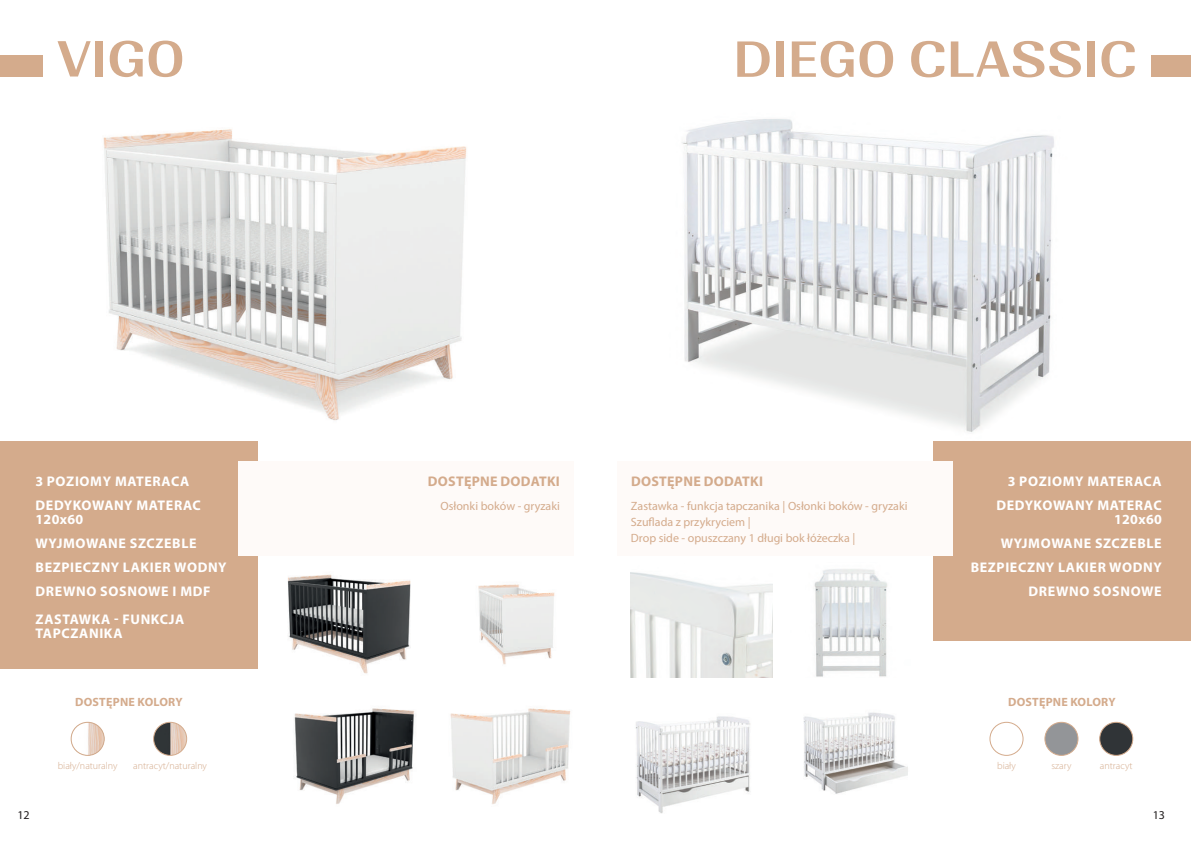
<style>
.page{position:relative;width:1191px;height:842px;background:#fff}
.page>*{position:absolute;margin:0;border:0;box-sizing:border-box;transform-origin:0 0}
.t1{font:60px "Quilon";color:#d4ab8c}
.t2{font:700 14px/24px "Myriad Pro";letter-spacing:.045em;color:#fff}
.t3{font:700 14px "Myriad Pro";letter-spacing:.02em;color:#d4ab8c}
.t4{font:12px/16.1px "Myriad Pro";color:#d4ab8c}
.t5{font:700 12px "Myriad Pro";letter-spacing:.02em;color:#d4ab8c}
.t6{font:12px "Myriad Pro";color:#231f20}
.t7{font:300 10px "Myriad Pro";color:#d4ab8c}
</style>
<div class="page">
<img style="left:814px;top:569px;width:73px;height:108px">
<img style="left:103px;top:129px;width:364px;height:319px">
<img style="left:294px;top:708px;width:120px;height:96px">
<img style="left:636px;top:716px;width:114px;height:98px">
<img style="left:682px;top:119px;width:372px;height:313px">
<div style="left:0;top:55px;width:43px;height:22px;background:#d4ab8c"></div>
<div style="left:1151px;top:55px;width:40px;height:22px;background:#d4ab8c"></div>
<img style="left:257px;top:556px;width:154px;height:118px">
<img style="left:631px;top:572px;width:141px;height:105px">
<img style="left:450px;top:708px;width:121px;height:96px">
<img style="left:803px;top:712px;width:105px;height:82px">
<img style="left:478px;top:584px;width:77px;height:81px">
<div style="left:0;top:441px;width:257px;height:228px;background:#d4ab8c"></div>
<div style="left:933px;top:441px;width:258px;height:200px;background:#d4ab8c"></div>
<div style="left:617px;top:462px;width:335px;height:94px;background:#fefaf8"></div>
<img style="left:154px;top:722px;width:33px;height:33px;border-radius:17px">
<div style="left:153px;top:722px;width:34px;height:34px;border:1px solid #d4ab8c;border-radius:50%"></div>
<img style="left:71px;top:722px;width:33px;height:33px;border-radius:17px">
<div style="left:71px;top:722px;width:34px;height:34px;border:1px solid #d4ab8c;border-radius:50%"></div>
<div style="left:1045px;top:722px;width:33px;height:33px;background:#939598;border-radius:50%"></div>
<div style="left:1044px;top:722px;width:34px;height:34px;border:1px solid #d4ab8c;border-radius:50%"></div>
<img style="left:1099px;top:722px;width:33px;height:33px;border-radius:17px">
<div style="left:1099px;top:722px;width:34px;height:34px;border:1px solid #d4ab8c;border-radius:50%"></div>
<div style="left:989px;top:722px;width:34px;height:34px;border:1px solid #d4ab8c;border-radius:50%"></div>
<div style="left:239px;top:462px;width:335px;height:94px;background:#fefaf8"></div>
<h1 class="t1" style="left:57px;top:28px;width:129px">VIGO</h1>
<h1 class="t1" style="left:733px;top:28px;width:405px">DIEGO CLASSIC</h1>
<p class="t2" style="left:35px;top:469px;width:167px">3 POZIOMY MATERACA<br>DEDYKOWANY MATERAC</p>
<p class="t2" style="left:35px;top:507px;width:193px">120x60<br>WYJMOWANE SZCZEBLE<br>BEZPIECZNY LAKIER WODNY<br>DREWNO SOSNOWE I MDF</p>
<p class="t2" style="left:36px;top:612px;width:150px;line-height:14px">ZASTAWKA - FUNKCJA<br>TAPCZANIKA</p>
<p class="t3" style="left:428px;top:472px;width:133px">DOSTĘPNE DODATKI</p>
<p class="t4" style="left:440px;top:497px;width:121px">Osłonki boków - gryzaki</p>
<p class="t3" style="left:631px;top:472px;width:133px">DOSTĘPNE DODATKI</p>
<p class="t4" style="left:631px;top:497px;width:278px">Zastawka - funkcja tapczanika | Osłonki boków - gryzaki<br>Szuflada z przykryciem |</p>
<p class="t4" style="left:631px;top:529px;width:226px">Drop side - opuszczany 1 długi bok łóżeczka |</p>
<p class="t2" style="left:996px;top:469px;width:167px;text-align:right">3 POZIOMY MATERACA<br>DEDYKOWANY MATERAC</p>
<p class="t2" style="left:970px;top:507px;width:193px;text-align:right">120x60<br>WYJMOWANE SZCZEBLE<br>BEZPIECZNY LAKIER WODNY<br>DREWNO SOSNOWE</p>
<p class="t5" style="left:75px;top:694px;width:109px">DOSTĘPNE KOLORY</p>
<p class="t5" style="left:1008px;top:694px;width:109px">DOSTĘPNE KOLORY</p>
<p class="t7" style="left:58px;top:760px;width:61px">biały/naturalny</p>
<p class="t7" style="left:133px;top:760px;width:75px">antracyt/naturalny</p>
<p class="t7" style="left:997px;top:760px;width:20px">biały</p>
<p class="t7" style="left:1051px;top:760px;width:21px">szary</p>
<p class="t7" style="left:1100px;top:760px;width:34px">antracyt</p>
<p class="t6" style="left:17px;top:808px;width:14px">12</p>
<p class="t6" style="left:1152px;top:808px;width:14px">13</p>
</div>
